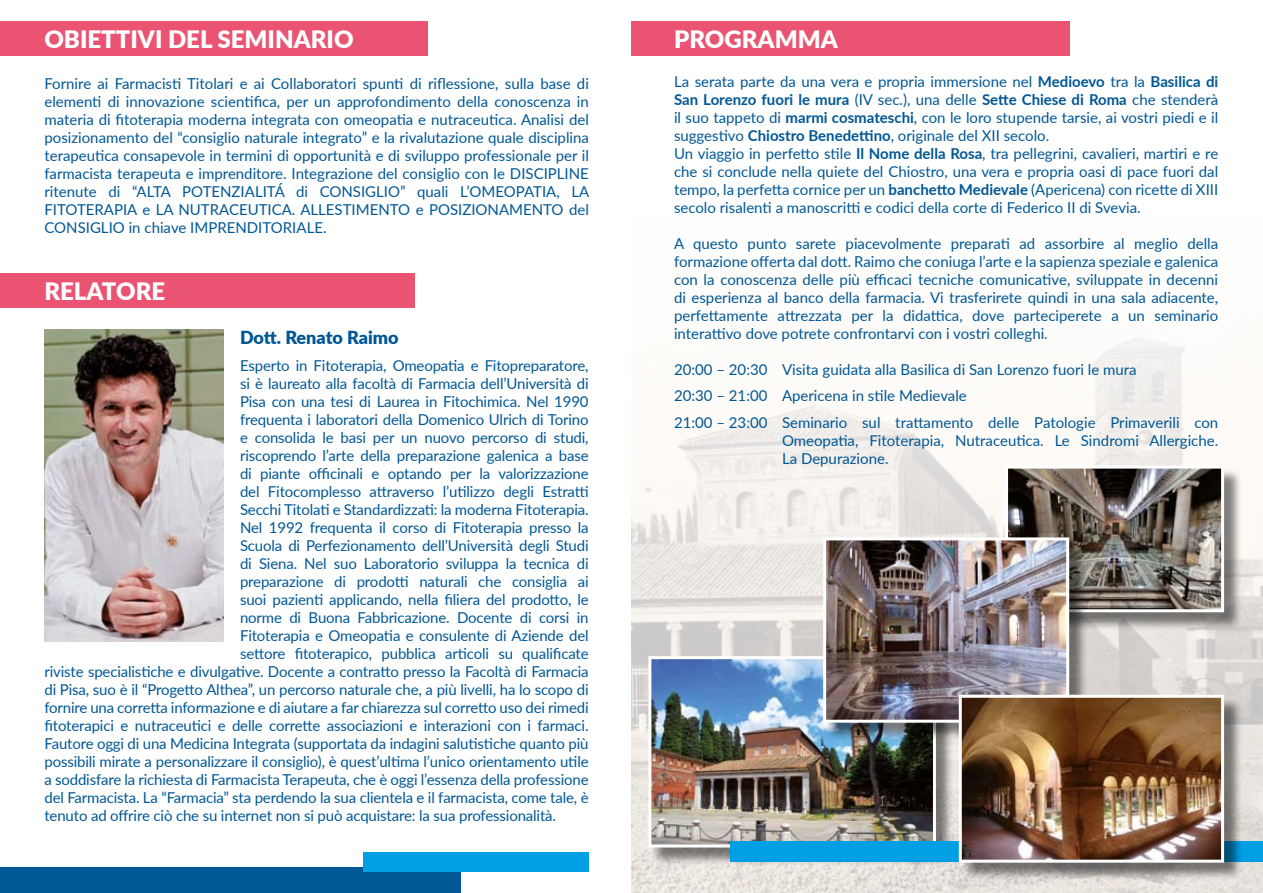
<style>
.page{position:relative;width:1263px;height:893px;background:#fff}
.page>*{position:absolute;margin:0;border:0;box-sizing:border-box;transform-origin:0 0}
.t1{font:900 24px "Lato";color:#fff}
.t2{font:900 18px "Lato";color:#005795}
.t3{font:15px/18px "Lato";letter-spacing:-.01em;color:#005795}
.s1{font-weight:700}
</style>
<div class="page">
<img style="left:631px;top:337px;width:632px;height:556px">
<div style="left:651px;top:658px;width:304px;height:208px;background:#000;opacity:.5"></div>
<img style="left:652px;top:660px;width:280px;height:183px">
<div style="left:648px;top:656px;width:288px;height:191px;border:3px solid #fff"></div>
<div style="left:0;top:21px;width:427px;height:34px;background:#ea5472"></div>
<div style="left:0;top:867px;width:461px;height:26px;background:#005795"></div>
<div style="left:0;top:274px;width:415px;height:34px;background:#ea5472"></div>
<div style="left:631px;top:21px;width:438px;height:34px;background:#ea5472"></div>
<div style="left:364px;top:852px;width:225px;height:20px;background:#009fe3"></div>
<div style="left:730px;top:841px;width:533px;height:21px;background:#009fe3"></div>
<img style="left:44px;top:329px;width:179px;height:312px">
<div style="left:1007px;top:468px;width:236px;height:163px;background:#000;opacity:.5"></div>
<img style="left:1009px;top:470px;width:211px;height:138px">
<div style="left:1005px;top:466px;width:219px;height:146px;border:3px solid #fff"></div>
<div style="left:825px;top:540px;width:263px;height:201px;background:#000;opacity:.5"></div>
<img style="left:827px;top:541px;width:238px;height:178px">
<div style="left:823px;top:537px;width:246px;height:186px;border:3px solid #fff"></div>
<div style="left:961px;top:697px;width:282px;height:184px;background:#000;opacity:.5"></div>
<img style="left:963px;top:699px;width:257px;height:160px">
<div style="left:959px;top:695px;width:265px;height:168px;border:3px solid #fff"></div>
<h1 class="t1" style="left:44px;top:21px;width:311px">OBIETTIVI DEL SEMINARIO</h1>
<p class="t3" style="left:44px;top:74px;width:546px;text-align:justify">Fornire ai Farmacisti Titolari e ai Collaboratori spunti di riflessione, sulla base di elementi di innovazione scientifica, per un approfondimento della conoscenza in materia di fitoterapia moderna integrata con omeopatia e nutraceutica. Analisi del posizionamento del “consiglio naturale integrato” e la rivalutazione quale disciplina terapeutica consapevole in termini di opportunità e di sviluppo professionale per il farmacista terapeuta e imprenditore. Integrazione del consiglio con le DISCIPLINE ritenute di “ALTA POTENZIALITÁ di CONSIGLIO” quali L’OMEOPATIA, LA FITOTERAPIA e LA NUTRACEUTICA. ALLESTIMENTO e POSIZIONAMENTO del CONSIGLIO in chiave IMPRENDITORIALE.</p>
<h1 class="t1" style="left:44px;top:274px;width:89px">RE LATORE</h1>
<p class="t2" style="left:240px;top:324px;width:160px">DOTT. RENATO RAIMO</p>
<p class="t3" style="left:240px;top:355px;width:350px">Esperto in Fitoterapia, Omeopatia e Fitopreparatore,</p>
<p class="t3" style="left:240px;top:373px;width:350px">si è laureato alla facoltà di Farmacia dell’Università di</p>
<p class="t3" style="left:240px;top:391px;width:350px">Pisa con una tesi di Laurea in Fitochimica. Nel 1990</p>
<p class="t3" style="left:240px;top:409px;width:350px">frequenta i laboratori della Domenico Ulrich di Torino</p>
<p class="t3" style="left:240px;top:427px;width:350px">e consolida le basi per un nuovo percorso di studi,</p>
<p class="t3" style="left:240px;top:445px;width:350px">riscoprendo l’arte della preparazione galenica a base</p>
<p class="t3" style="left:240px;top:463px;width:350px">di piante officinali e optando per la valorizzazione</p>
<p class="t3" style="left:240px;top:481px;width:350px">del Fitocomplesso attraverso l’utilizzo degli Estratti</p>
<p class="t3" style="left:240px;top:499px;width:350px">Secchi Titolati e Standardizzati: la moderna Fitoterapia.</p>
<p class="t3" style="left:240px;top:517px;width:350px">Nel 1992 frequenta il corso di Fitoterapia presso la</p>
<p class="t3" style="left:240px;top:535px;width:350px">Scuola di Perfezionamento dell’Università degli Studi</p>
<p class="t3" style="left:240px;top:553px;width:350px">di Siena. Nel suo Laboratorio sviluppa la tecnica di</p>
<p class="t3" style="left:240px;top:571px;width:350px">preparazione di prodotti naturali che consiglia ai</p>
<p class="t3" style="left:240px;top:589px;width:350px">suoi pazienti applicando, nella filiera del prodotto, le</p>
<p class="t3" style="left:240px;top:607px;width:350px">norme di Buona Fabbricazione. Docente di corsi in</p>
<p class="t3" style="left:240px;top:625px;width:350px">Fitoterapia e Omeopatia e consulente di Aziende del</p>
<p class="t3" style="left:240px;top:643px;width:350px">settore fitoterapico, pubblica articoli su qualificate</p>
<p class="t3" style="left:44px;top:661px;width:546px">riviste specialistiche e divulgative. Docente a contratto presso la Facoltà di Farmacia</p>
<p class="t3" style="left:44px;top:679px;width:546px">di Pisa, suo è il “Progetto Althea”, un percorso naturale che, a più livelli, ha lo scopo di</p>
<p class="t3" style="left:44px;top:697px;width:546px">fornire una corretta informazione e di aiutare a far chiarezza sul corretto uso dei rimedi</p>
<p class="t3" style="left:44px;top:715px;width:546px">fitoterapici e nutraceutici e delle corrette associazioni e interazioni con i farmaci.</p>
<p class="t3" style="left:44px;top:733px;width:546px">Fautore oggi di una Medicina Integrata (supportata da indagini salutistiche quanto più</p>
<p class="t3" style="left:44px;top:751px;width:546px">possibili mirate a personalizzare il consiglio), è quest’ultima l’unico orientamento utile</p>
<p class="t3" style="left:44px;top:769px;width:546px">a soddisfare la richiesta di Farmacista Terapeuta, che è oggi l’essenza della professione</p>
<p class="t3" style="left:44px;top:787px;width:546px">del Farmacista. La “Farmacia” sta perdendo la sua clientela e il farmacista, come tale, è</p>
<p class="t3" style="left:44px;top:805px;width:513px">tenuto ad offrire ciò che su internet non si può acquistare: la sua professionalità.</p>
<h1 class="t1" style="left:674px;top:21px;width:35px">PROGRAMMA</h1>
<p class="t3" style="left:674px;top:71px;width:546px">La serata parte da una vera e propria immersione nel <span class="s1">Medioevo</span> tra la <span class="s1">Basilica di San Lorenzo fuori le mura</span> (IV sec.), una delle <span class="s1">Sette Chiese di Roma</span> che stenderà il suo tappeto di <span class="s1">marmi cosmateschi</span>, con le loro stupende tarsie, ai vostri piedi e il suggestivo <span class="s1">Chiostro Benedettino</span>, originale del XII secolo.<br>Un viaggio in perfetto stile <span class="s1">Il Nome della Rosa</span>, tra pellegrini, cavalieri, martiri e re che si conclude nella quiete del Chiostro, una vera e propria oasi di pace fuori dal tempo, la perfetta cornice per un <span class="s1">banchetto Medievale</span> (Apericena) con ricette di XIII secolo risalenti a manoscritti e codici della corte di Federico II di Svevia.</p>
<p class="t3" style="left:674px;top:233px;width:546px;text-align:justify">A questo punto sarete piacevolmente preparati ad assorbire al meglio della formazione offerta dal dott. Raimo che coniuga l’arte e la sapienza speziale e galenica con la conoscenza delle più efficaci tecniche comunicative, sviluppate in decenni di esperienza al banco della farmacia. Vi trasferirete quindi in una sala adiacente, perfettamente attrezzata per la didattica, dove parteciperete a un seminario interattivo dove potrete confrontarvi con i vostri colleghi.</p>
<p class="t3" style="left:674px;top:355px;width:546px;line-height:26.5px">20:00 – 20:30 Visita guidata alla Basilica di San Lorenzo fuori le mura<br>20:30 – 21:00 Apericena in stile Medievale<br>21:00 – 23:00 Seminario sul trattamento delle Patologie Primaverili con</p>
<p class="t3" style="left:782px;top:430px;width:438px">Omeopatia, Fitoterapia, Nutraceutica. Le Sindromi Allergiche.<br>La Depurazione.</p>
</div>
